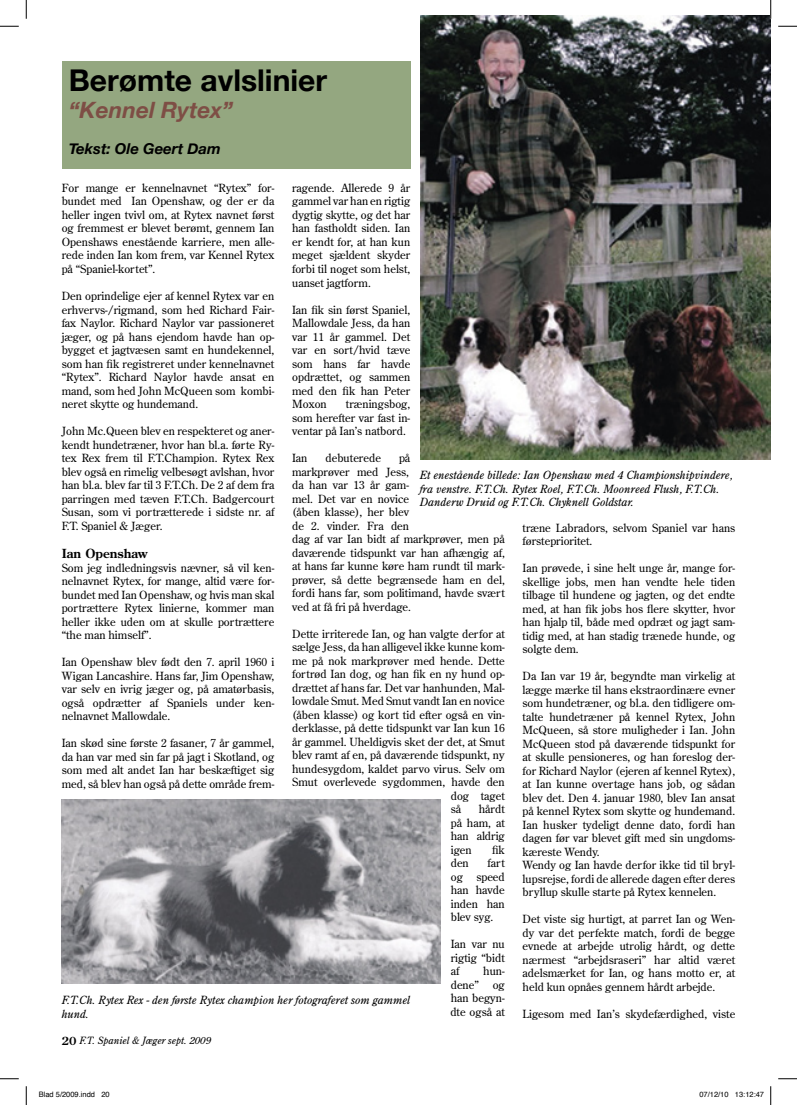
<style>
.page{position:relative;width:797px;height:1105px;background:#fff}
.page>*{position:absolute;margin:0;border:0;box-sizing:border-box;transform-origin:0 0}
.t1{font:700 30px "Helvetica Neue";color:#000}
.t2{font:italic 700 22.5px "Helvetica Neue";color:#7e4e45}
.t3{font:italic 700 15px "Helvetica Neue";color:#000}
.t4{font:700 12.5px "Century Old Style Std";color:#000}
.t5{font:11.25px/13.5px "Century Old Style Std";color:#000;text-align:justify}
.t6{font:italic 11.25px/13.5px "Century Old Style Std";color:#000}
.t7{font:italic 10px "Century Old Style Std";color:#000}
.t8{font:7.5px "Helvetica";color:#000}
.s1{font-weight:700;font-style:normal;font-size:11.25px}
</style>
<div class="page">
<div style="left:62px;top:62px;width:348px;height:107px;background:#94a780"></div>
<img style="left:421px;top:16px;width:349px;height:444px">
<img style="left:62px;top:799px;width:378px;height:184px">
<svg style="left:0;top:25px;width:19px;height:2px"></svg>
<svg style="left:778px;top:25px;width:19px;height:2px"></svg>
<svg style="left:0;top:1078px;width:19px;height:1px"></svg>
<svg style="left:778px;top:1078px;width:19px;height:1px"></svg>
<svg style="left:25px;top:0;width:2px;height:19px"></svg>
<svg style="left:25px;top:1086px;width:2px;height:19px"></svg>
<svg style="left:770px;top:0;width:1px;height:19px"></svg>
<svg style="left:770px;top:1086px;width:1px;height:19px"></svg>
<h1 class="t1" style="left:69px;top:62px;width:260px">Berømte avlslinier</h1>
<h2 class="t2" style="left:69px;top:96px;width:166px">“Kennel Rytex”</h2>
<h3 class="t3" style="left:69px;top:139px;width:153px">Tekst: Ole Geert Dam</h3>
<p class="t5" style="left:62px;top:181px;width:214px">For mange er kennelnavnet “Rytex” for&shy;bundet med Ian Openshaw, og der er da heller ingen tvivl om, at Rytex navnet først og fremmest er blevet berømt, gennem Ian Openshaws enestående karriere, men alle&shy;rede inden Ian kom frem, var Kennel Rytex på “Spaniel-kortet”.</p>
<p class="t5" style="left:62px;top:289px;width:214px">Den oprindelige ejer af kennel Rytex var en erhvervs-/rigmand, som hed Richard Fair&shy;fax Naylor. Richard Naylor var passioneret jæger, og på hans ejendom havde han op&shy;bygget et jagtvæsen samt en hundekennel, som han fik registreret under kennelnavnet “Rytex”. Richard Naylor havde ansat en mand, som hed John McQueen som kombi&shy;neret skytte og hundemand.</p>
<p class="t5" style="left:62px;top:424px;width:214px">John Mc.Queen blev en respekteret og aner&shy;kendt hundetræner, hvor han bl.a. førte Ry&shy;tex Rex frem til F.T.Champion. Rytex Rex blev også en rimelig velbesøgt avlshan, hvor han bl.a. blev far til 3 F.T.Ch. De 2 af dem fra parringen med tæven F.T.Ch. Badgercourt Susan, som vi portrætterede i sidste nr. af F.T. Spaniel &amp; Jæger.</p>
<p class="t4" style="left:62px;top:545px;width:87px">Ian Openshaw</p>
<p class="t5" style="left:62px;top:560px;width:214px">Som jeg indledningsvis nævner, så vil ken&shy;nelnavnet Rytex, for mange, altid være for&shy;bundet med Ian Openshaw, og hvis man skal portrættere Rytex linierne, kommer man heller ikke uden om at skulle portrættere “the man himself”.</p>
<p class="t5" style="left:62px;top:655px;width:214px">Ian Openshaw blev født den 7. april 1960 i Wigan Lancashire. Hans far, Jim Openshaw, var selv en ivrig jæger og, på amatørbasis, også opdrætter af Spaniels under ken&shy;nelnavnet Mallowdale.</p>
<p class="t5" style="left:62px;top:736px;width:214px">Ian skød sine første 2 fasaner, 7 år gammel, da han var med sin far på jagt i Skotland, og som med alt andet Ian har beskæftiget sig med, så blev han også på dette område frem-</p>
<p class="t5" style="left:292px;top:181px;width:120px">ragende. Allerede 9 år gammel var han en rigtig dygtig skytte, og det har han fastholdt siden. Ian er kendt for, at han kun meget sjældent skyder forbi til noget som helst, uanset jagtform.</p>
<p class="t5" style="left:292px;top:302px;width:120px">Ian fik sin først Spaniel, Mallowdale Jess, da han var 11 år gammel. Det var en sort/hvid tæve som hans far havde opdrættet, og sammen med den fik han Peter Moxon</p>
<p class="t5" style="left:292px;top:397px;width:120px;text-indent:54px">træningsbog, som herefter var fast in&shy;ventar på Ian’s natbord.</p>
<p class="t5" style="left:292px;top:451px;width:17px">Ian</p>
<p class="t5" style="left:325px;top:451px;width:57px">debuterede</p>
<p class="t5" style="left:292px;top:451px;width:214px;text-align:left;text-indent:107px">på<br>markprøver med Jess,<br>da han var 13 år gam-<br>mel. Det var en novice<br>(åben klasse), her blev<br>de 2. vinder. Fra den<br>dag af var Ian bidt af markprøver, men på daværende tidspunkt var han afhængig af, at hans far kunne køre ham rundt til mark&shy;prøver, så dette begrænsede ham en del, fordi hans far, som politimand, havde svært ved at få fri på hverdage.</p>
<p class="t5" style="left:292px;top:626px;width:214px">Dette irriterede Ian, og han valgte derfor at</p>
<p class="t5" style="left:292px;top:640px;width:214px">sælge Jess, da han alligevel ikke kunne kom-</p>
<p class="t5" style="left:292px;top:653px;width:214px">me på nok markprøver med hende. Dette</p>
<p class="t5" style="left:292px;top:667px;width:214px">fortrød Ian dog, og han fik en ny hund op-</p>
<p class="t5" style="left:292px;top:680px;width:214px">drættet af hans far. Det var hanhunden, Mal-</p>
<p class="t5" style="left:292px;top:694px;width:214px">lowdale Smut. Med Smut vandt Ian en novice</p>
<p class="t5" style="left:292px;top:707px;width:214px">(åben klasse) og kort tid efter også en vin-</p>
<p class="t5" style="left:292px;top:721px;width:214px">derklasse, på dette tidspunkt var Ian kun 16</p>
<p class="t5" style="left:292px;top:734px;width:214px">år gammel. Uheldigvis sket der det, at Smut</p>
<p class="t5" style="left:292px;top:748px;width:214px">blev ramt af en, på daværende tidspunkt, ny</p>
<p class="t5" style="left:292px;top:761px;width:214px">hundesygdom, kaldet parvo virus. Selv om</p>
<p class="t5" style="left:292px;top:775px;width:214px">Smut overlevede sygdommen, havde den</p>
<p class="t5" style="left:451px;top:788px;width:56px">dog taget</p>
<p class="t5" style="left:451px;top:802px;width:12px">så</p>
<p class="t6" style="left:420px;top:468px;width:314px">Et enestående billede: Ian Openshaw med 4 Championshipvindere, fra venstre. F.T.Ch. Rytex Roel, F.T.Ch. Moonreed Flush, F.T.Ch.<br>Danderw Druid og F.T.Ch. Chyknell Goldstar.</p>
<p class="t5" style="left:522px;top:521px;width:214px">træne Labradors, selvom Spaniel var hans førsteprioritet.</p>
<p class="t5" style="left:522px;top:561px;width:214px">Ian prøvede, i sine helt unge år, mange for&shy;skellige jobs, men han vendte hele tiden tilbage til hundene og jagten, og det endte med, at han fik jobs hos flere skytter, hvor han hjalp til, både med opdræt og jagt sam&shy;tidig med, at han stadig trænede hunde, og solgte dem.</p>
<p class="t5" style="left:522px;top:669px;width:214px;text-align:left">Da Ian var 19 år, begyndte man virkelig at lægge mærke til hans ekstraordinære evner som hundetræner, og bl.a. den tidligere om&shy;talte hundetræner på kennel Rytex, John McQueen, så store muligheder i Ian. John McQueen stod på daværende tidspunkt for at skulle pensioneres, og han foreslog der&shy;for Richard Naylor (ejeren af kennel Rytex), at Ian kunne overtage hans job, og sådan blev det. Den 4. januar 1980, blev Ian ansat på kennel Rytex som skytte og hundemand.<br>Ian husker tydeligt denne dato, fordi han dagen før var blevet gift med sin ungdoms&shy;kæreste Wendy.<br>Wendy og Ian havde derfor ikke tid til bryl&shy;lupsrejse, fordi de allerede dagen efter deres bryllup skulle starte på Rytex kennelen.</p>
<p class="t5" style="left:522px;top:912px;width:214px">Det viste sig hurtigt, at parret Ian og Wen&shy;dy var det perfekte match, fordi de begge evnede at arbejde utrolig hårdt, og dette nærmest “arbejdsraseri” har altid været adelsmærket for Ian, og hans motto er, at held kun opnåes gennem hårdt arbejde.</p>
<p class="t5" style="left:522px;top:1007px;width:214px">Ligesom med Ian’s skydefærdighed, viste</p>
<p class="t5" style="left:451px;top:802px;width:56px;text-indent:28px">hårdt på ham, at han aldrig igen</p>
<p class="t5" style="left:492px;top:842px;width:14px">fik</p>
<p class="t5" style="left:451px;top:856px;width:20px">den</p>
<p class="t5" style="left:451px;top:856px;width:56px;text-indent:37px">fart og speed han havde inden han blev syg.</p>
<p class="t5" style="left:451px;top:937px;width:56px">Ian var nu rigtig “bidt af</p>
<p class="t5" style="left:450px;top:964px;width:56px;text-indent:33px">hun&shy;dene” og han begyn&shy;dte også at</p>
<p class="t6" style="left:62px;top:993px;width:350px">F.T.Ch. Rytex Rex - den første Rytex champion her fotograferet som gammel hund.</p>
<p class="t7" style="left:62px;top:1034px;width:151px"><span class="s1">20</span> F.T. Spaniel &amp; Jæger sept. 2009</p>
<p class="t8" style="left:39px;top:1089px;width:72px">Blad 5/2009.indd 20</p>
<p class="t8" style="left:699px;top:1089px;width:66px">07/12/10 13:12:47</p>
</div>
